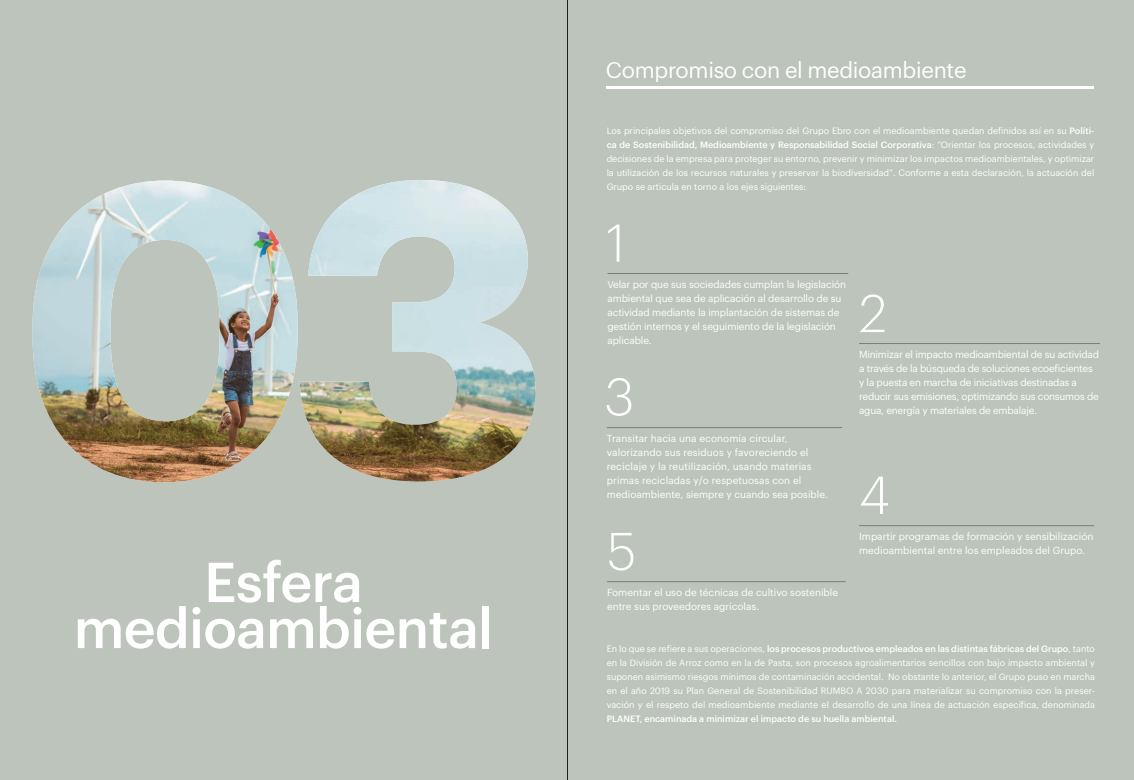
<style>
.page{position:relative;width:1134px;height:780px;background:#bcc4bb}
.page>*{position:absolute;margin:0;border:0;box-sizing:border-box;transform-origin:0 0}
.t1{font:500 55px "Graphik";letter-spacing:-.01em;color:#fff}
.t2{font:300 52px "Graphik";color:#fff}
.Titulo_2_-_Cabecera{font:22px "Graphik";letter-spacing:-.015em;color:#fff}
._001_texto_seguido_-_esp{font:10px/14px "Graphik";letter-spacing:-.01em;color:#fff}
._001_texto_seguido_-_esp-2{font:10px/14px "Graphik";letter-spacing:.01em;color:#fff}
._001_texto_seguido_-_esp-3{font:9px/14px "Graphik";color:#fff;text-align:justify}
.s1{font-weight:500}
</style>
<div class="page">
<img style="left:33px;top:180px;width:503px;height:302px">
<hr style="left:607px;top:86px;width:487px;height:3px;background:#fff">
<hr style="left:607px;top:581px;width:239px;height:1px;background:#738373">
<hr style="left:607px;top:427px;width:235px;height:1px;background:#738373">
<hr style="left:859px;top:343px;width:241px;height:1px;background:#738373">
<hr style="left:607px;top:273px;width:241px;height:1px;background:#738373">
<hr style="left:859px;top:525px;width:235px;height:1px;background:#738373">
<svg style="left:567px;top:0;width:1px;height:780px"></svg>
<p class="t1" style="left:204px;top:540px;width:160px">Esfera</p>
<p class="t1" style="left:74px;top:586px;width:421px">medioambiental</p>
<p class="Titulo_2_-_Cabecera" style="left:606px;top:57px;width:362px">Compromiso con el medioambiente</p>
<p class="_001_texto_seguido_-_esp-3" style="left:607px;top:124px;width:489px">Los principales objetivos del compromiso del Grupo Ebro con el medioambiente quedan definidos así en su <span class="s1">Políti&shy;ca de Sostenibilidad, Medioambiente y Responsabilidad Social Corporativa</span>: “Orientar los procesos, actividades y decisiones de la empresa para proteger su entorno, prevenir y minimizar los impactos medioambientales, y optimizar la utilización de los recursos naturales y preservar la biodiversidad”. Conforme a esta declaración, la actuación del Grupo se articula en torno a los ejes siguientes:</p>
<p class="t2" style="left:607px;top:205px;width:21px">1</p>
<p class="_001_texto_seguido_-_esp" style="left:607px;top:277px;width:240px">Velar por que sus sociedades cumplan la legislación ambiental que sea de aplicación al desarrollo de su actividad mediante la implantación de sistemas de gestión internos y el seguimiento de la legislación aplicable.</p>
<p class="t2" style="left:605px;top:359px;width:31px">3</p>
<p class="_001_texto_seguido_-_esp-2" style="left:607px;top:431px;width:223px">Transitar hacia una economía circular, valorizando sus residuos y favoreciendo el reciclaje y la reutilización, usando materias primas recicladas y/o respetuosas con el medioambiente, siempre y cuando sea posible.</p>
<p class="t2" style="left:607px;top:513px;width:31px">5</p>
<p class="_001_texto_seguido_-_esp" style="left:607px;top:585px;width:232px">Fomentar el uso de técnicas de cultivo sostenible entre sus proveedores agrícolas.</p>
<p class="t2" style="left:859px;top:275px;width:29px">2</p>
<p class="_001_texto_seguido_-_esp" style="left:859px;top:347px;width:241px">Minimizar el impacto medioambiental de su actividad a través de la búsqueda de soluciones ecoeficientes y la puesta en marcha de iniciativas destinadas a reducir sus emisiones, optimizando sus consumos de agua, energía y materiales de embalaje.</p>
<p class="t2" style="left:859px;top:457px;width:32px">4</p>
<p class="_001_texto_seguido_-_esp" style="left:859px;top:529px;width:236px">Impartir programas de formación y sensibilización medioambiental entre los empleados del Grupo.</p>
<p class="_001_texto_seguido_-_esp-3" style="left:607px;top:642px;width:490px">En lo que se refiere a sus operaciones, <span class="s1">los procesos productivos empleados en las distintas fábricas del Grupo</span>, tanto en la División de Arroz como en la de Pasta, son procesos agroalimentarios sencillos con bajo impacto ambiental y suponen asimismo riesgos mínimos de contaminación accidental. No obstante lo anterior, el Grupo puso en marcha en el año 2019 su Plan General de Sostenibilidad RUMBO A 2030 para materializar su compromiso con la preser&shy;vación y el respeto del medioambiente mediante el desarrollo de una línea de actuación específica, denominada <span class="s1">PLANET, encaminada a minimizar el impacto de su huella ambiental.</span></p>
</div>
